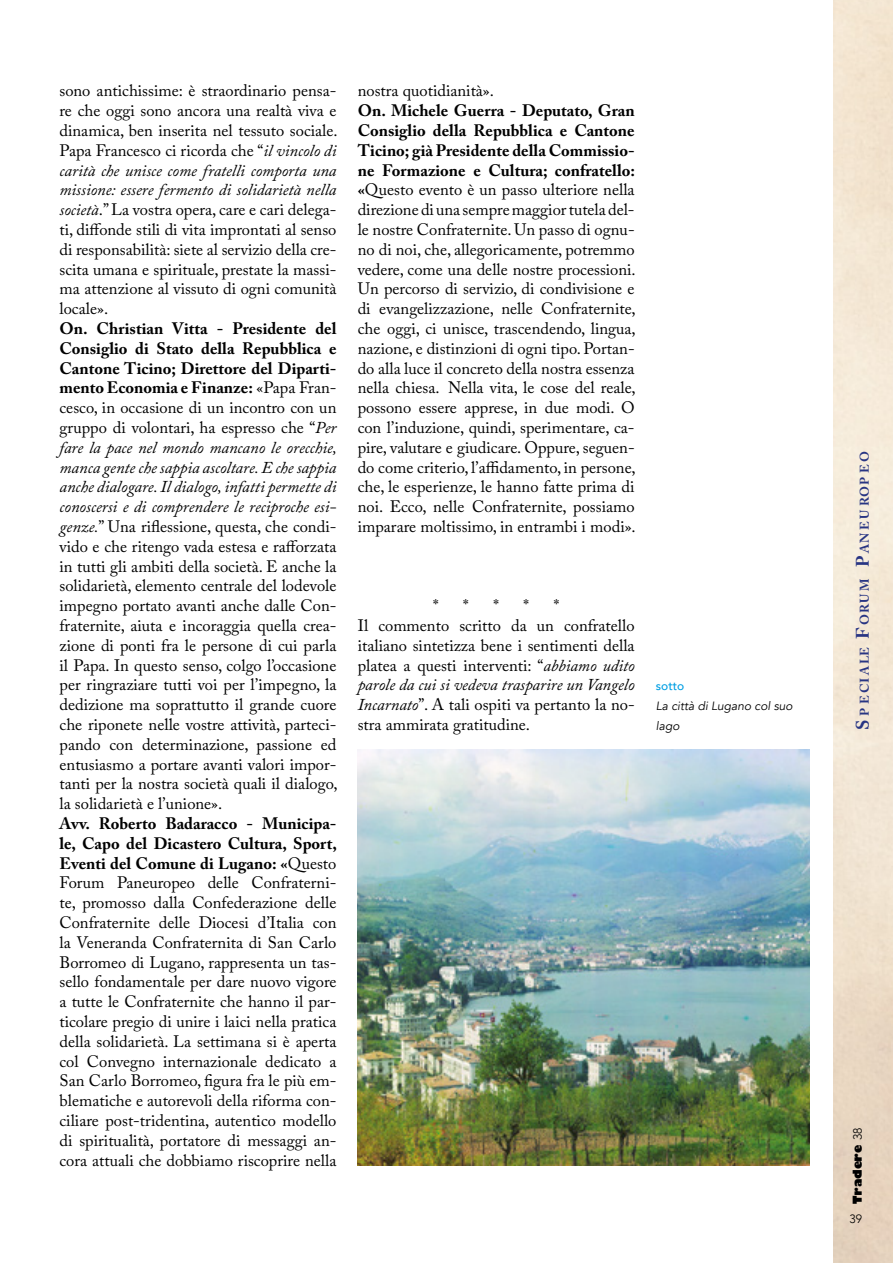
<style>
.page{position:relative;width:893px;height:1263px;background:#fff}
.page>*{position:absolute;margin:0;border:0;box-sizing:border-box;transform-origin:0 0}
.t1{font:16.5px/19.8px "Adobe Caslon Pro";color:#000;text-align:justify}
.t2{font:700 12.6px "Adobe Caslon Pro";letter-spacing:.165em;color:#283583}
.t3{font:italic 12px/19.8px "Avenir";color:#000}
.t4{font:800 12px "Gill Sans";color:#000}
.t5{font:500 12px "Avenir";color:#009fe3}
.t6{font:300 12px "Avenir";color:#000}
.s1{font-style:italic}
.s2{font-weight:700}
.s3{font-size:18px}
.s4{font-family:"Avenir";font-weight:300}
</style>
<div class="page">
<img style="left:358px;top:750px;width:451px;height:416px">
<p class="t1" style="left:60px;top:81px;width:280px">sono antichissime: è straordinario pensa&shy;re che oggi sono ancora una realtà viva e dinamica, ben inserita nel tessuto sociale.<br>Papa Francesco ci ricorda che “<span class="s1">il vincolo di carità che unisce come fratelli comporta una missione: essere fermento di solidarietà nella società</span>.” La vostra opera, care e cari delega&shy;ti, diffonde stili di vita improntati al senso di responsabilità: siete al servizio della cre&shy;scita umana e spirituale, prestate la massi&shy;ma attenzione al vissuto di ogni comunità locale».</p>
<p class="t1" style="left:60px;top:318px;width:280px"><span class="s2">On. Christian Vitta - Presidente del Consiglio di Stato della Repubblica e Cantone Ticino; Direttore del Diparti&shy;mento Economia e Finanze:</span> «Papa Fran&shy;cesco, in occasione di un incontro con un gruppo di volontari, ha espresso che “<span class="s1">Per fare la pace nel mondo mancano le orecchie, manca gente che sappia ascoltare. E che sappia anche dialogare. Il dialogo, infatti permette di conoscersi e di comprendere le reciproche esi&shy;genze.</span>” Una riflessione, questa, che condi&shy;vido e che ritengo vada estesa e rafforzata in tutti gli ambiti della società. E anche la solidarietà, elemento centrale del lodevole impegno portato avanti anche dalle Con&shy;fraternite, aiuta e incoraggia quella crea&shy;zione di ponti fra le persone di cui parla il Papa. In questo senso, colgo l’occasione per ringraziare tutti voi per l’impegno, la dedizione ma soprattutto il grande cuore che riponete nelle vostre attività, parteci&shy;pando con determinazione, passione ed entusiasmo a portare avanti valori impor&shy;tanti per la nostra società quali il dialogo, la solidarietà e l’unione».</p>
<p class="t1" style="left:60px;top:813px;width:279px"><span class="s2">Avv. Roberto Badaracco - Municipa&shy;le, Capo del Dicastero Cultura, Sport, Eventi del Comune di Lugano: «</span>Questo Forum Paneuropeo delle Confraterni&shy;te, promosso dalla Confederazione delle Confraternite delle Diocesi d’Italia con la Veneranda Confraternita di San Carlo Borromeo di Lugano, rappresenta un tas&shy;sello fondamentale per dare nuovo vigore a tutte le Confraternite che hanno il par&shy;ticolare pregio di unire i laici nella pratica della solidarietà. La settimana si è aperta col Convegno internazionale dedicato a San Carlo Borromeo, figura fra le più em&shy;blematiche e autorevoli della riforma con&shy;ciliare post-tridentina, autentico modello di spiritualità, portatore di messaggi an&shy;cora attuali che dobbiamo riscoprire nella</p>
<p class="t1" style="left:358px;top:81px;width:138px">nostra quotidianità».</p>
<p class="t1" style="left:358px;top:101px;width:280px"><span class="s2">On. Michele Guerra - Deputato, Gran Consiglio della Repubblica e Cantone Ticino; già Presidente della Commissio&shy;ne Formazione e Cultura; confratello: «</span>Questo evento è un passo ulteriore nella direzione di una sempre maggior tutela del&shy;le nostre Confraternite. Un passo di ognu&shy;no di noi, che, allegoricamente, potremmo vedere, come una delle nostre processioni.<br>Un percorso di servizio, di condivisione e di evangelizzazione, nelle Confraternite, che oggi, ci unisce, trascendendo, lingua, nazione, e distinzioni di ogni tipo. Portan&shy;do alla luce il concreto della nostra essenza nella chiesa. Nella vita, le cose del reale, possono essere apprese, in due modi. O con l’induzione, quindi, sperimentare, ca&shy;pire, valutare e giudicare. Oppure, seguen&shy;do come criterio, l’affidamento, in persone, che, le esperienze, le hanno fatte prima di noi. Ecco, nelle Confraternite, possiamo imparare moltissimo, in entrambi i modi».</p>
<p class="t1" style="left:358px;top:596px;width:278px;text-align:left;text-indent:196px">*<br>Il commento scritto da un confratello italiano sintetizza bene i sentimenti della platea a questi interventi: “<span class="s1">abbiamo udito parole da cui si vedeva trasparire un Vangelo Incarnato</span>”. A tali ospiti va pertanto la no&shy;stra ammirata gratitudine.</p>
<p class="t1" style="left:433px;top:596px;width:37px">* *</p>
<p class="t1" style="left:493px;top:596px;width:37px">* *</p>
<p class="t5" style="left:656px;top:676px;width:30px">sotto</p>
<p class="t3" style="left:656px;top:696px;width:138px">La città di Lugano col suo lago</p>
<p class="t2" style="left:857px;top:729px;width:280px;rotate:-90deg"><span class="s3">S</span>p eciale <span class="s3">F</span>orum <span class="s3">P</span>aneurop eo</p>
<p class="t4" style="left:848px;top:1203px;width:77px;rotate:-90deg">Tradere <span class="s4">38</span></p>
<p class="t6" style="left:849px;top:1212px;width:14px">39</p>
</div>
